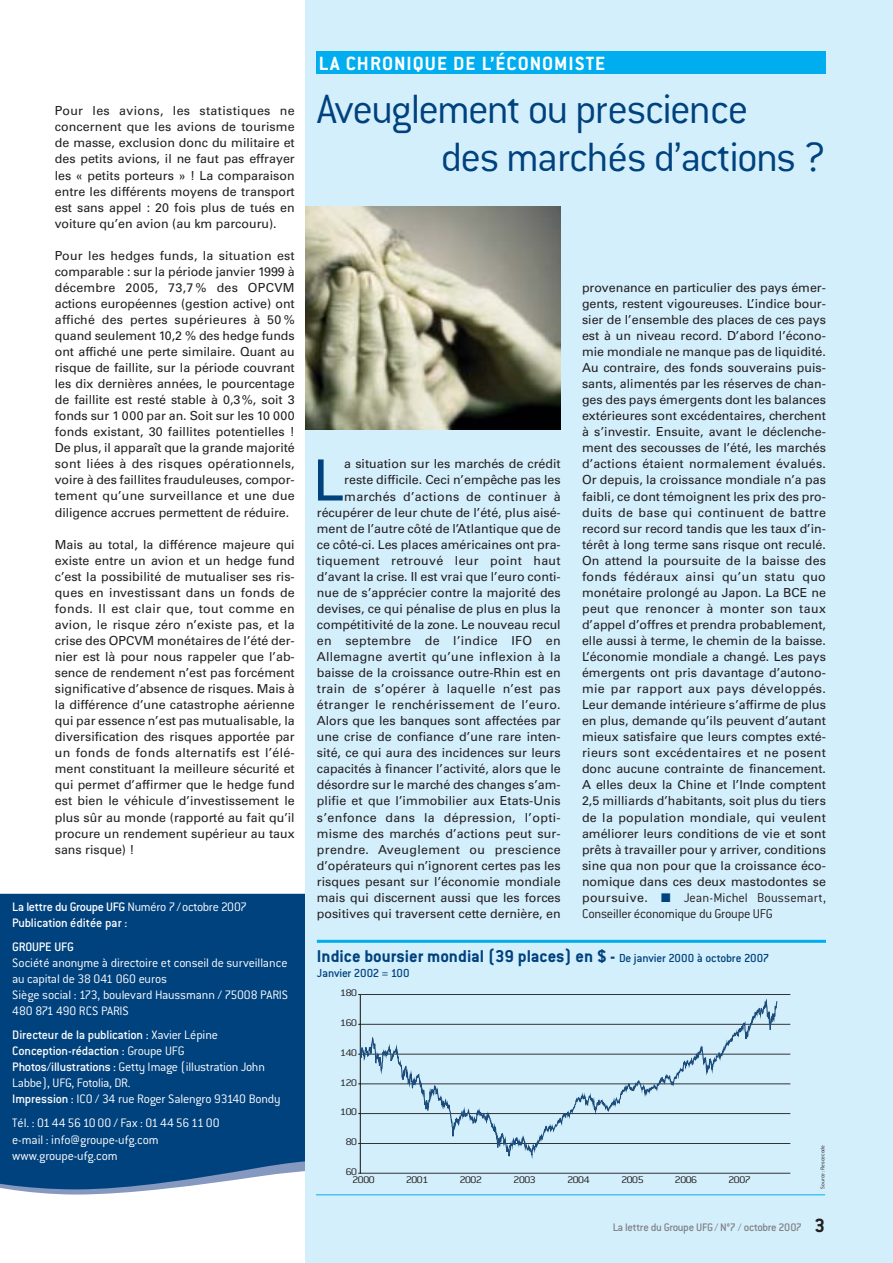
<style>
.page{position:relative;width:893px;height:1263px;background:#fff}
.page>*{position:absolute;margin:0;border:0;box-sizing:border-box;transform-origin:0 0}
.t1{font:56.85px "Univers";color:#00427e}
.t2{font:300 45px/48.2px "Conduit ITC Std";letter-spacing:-.035em;color:#00427e}
.t3{font:700 21px "Conduit ITC Std";letter-spacing:.05em;color:#fff}
.t4{font:700 18.75px "Conduit ITC Std";color:#00427e}
.t5{font:300 14.1px/16px "Conduit ITC Std";letter-spacing:-.015em;color:#231f20}
.t6{font:300 13.5px/16px "Conduit ITC Std";letter-spacing:-.015em;color:#fff}
.t7{font:500 13.5px/16px "Conduit ITC Std";letter-spacing:-.015em;color:#fff}
.t8{font:500 12.75px "Conduit ITC Std";letter-spacing:-.02em;color:#00427e}
.t9{font:12.45px/16px "Univers";color:#231f20;text-align:justify}
.t10{font:500 12px "Conduit ITC Std";letter-spacing:-.03em;color:#808285}
.t11{font:300 10.5px "Conduit ITC Std";letter-spacing:-.085em;color:#231f20;scale:1.21 1}
.t12{font:300 6px "Conduit ITC Std";color:#231f20}
.s1{font-weight:300}
.s2{font-weight:500}
.s3{font-family:"Univers";font-weight:400;font-size:12.45px}
.s4{color:#00427e}
.s5{font-weight:500;font-size:12.75px}
.s6{font-weight:700;font-size:21px;color:#231f20}
</style>
<div class="page">
<div style="left:1px;top:894px;width:304px;height:264px;background:#00427e"></div>
<svg style="left:1px;top:1158px;width:304px;height:37px"></svg>
<div style="left:305px;top:0;width:587px;height:1263px;background:#d4effc"></div>
<div style="left:317px;top:51px;width:508px;height:22px;background:#00aeef"></div>
<hr style="left:360px;top:1143px;width:430px;height:1px;background:#231f20">
<hr style="left:360px;top:1113px;width:430px;height:1px;background:#231f20">
<hr style="left:360px;top:1084px;width:430px;height:1px;background:#231f20">
<hr style="left:360px;top:1054px;width:430px;height:1px;background:#231f20">
<hr style="left:360px;top:1024px;width:430px;height:1px;background:#231f20">
<hr style="left:360px;top:994px;width:430px;height:1px;background:#231f20">
<hr style="left:360px;top:995px;width:1px;height:178px;background:#231f20">
<hr style="left:360px;top:1173px;width:430px;height:1px;background:#231f20">
<svg style="left:358px;top:1036px;width:43px;height:39px"></svg>
<svg style="left:401px;top:998px;width:376px;height:161px"></svg>
<hr style="left:317px;top:940px;width:508px;height:3px;background:#00aeef">
<hr style="left:316px;top:1194px;width:509px;height:1px;background:#00aeef">
<img style="left:305px;top:206px;width:255px;height:224px">
<p class="t9" style="left:55px;top:104px;width:241px">Pour les avions, les statistiques ne concernent que les avions de tourisme de masse, exclusion donc du militaire et des petits avions, il ne faut pas effrayer les « petits porteurs » ! La comparaison entre les différents moyens de transport est sans appel : 20 fois plus de tués en voiture qu’en avion (au km parcouru).</p>
<p class="t9" style="left:55px;top:248px;width:241px">Pour les hedges funds, la situation est comparable : sur la période janvier 1999 à décembre 2005, 73,7 % des OPCVM actions européennes (gestion active) ont affiché des pertes supérieures à 50 % quand seulement 10,2 % des hedge funds ont affiché une perte similaire. Quant au risque de faillite, sur la période couvrant les dix dernières années, le pourcentage de faillite est resté stable à 0,3%, soit 3 fonds sur 1 000 par an. Soit sur les 10 000 fonds existant, 30 faillites potentielles !<br>De plus, il apparaît que la grande majorité sont liées à des risques opérationnels, voire à des faillites frauduleuses, compor&shy;tement qu’une surveillance et une due diligence accrues permettent de réduire.</p>
<p class="t9" style="left:55px;top:537px;width:241px">Mais au total, la différence majeure qui existe entre un avion et un hedge fund c’est la possibilité de mutualiser ses ris&shy;ques en investissant dans un fonds de fonds. Il est clair que, tout comme en avion, le risque zéro n’existe pas, et la crise des OPCVM monétaires de l’été der&shy;nier est là pour nous rappeler que l’ab&shy;sence de rendement n’est pas forcément significative d’absence de risques. Mais à la différence d’une catastrophe aérienne qui par essence n’est pas mutualisable, la diversification des risques apportée par un fonds de fonds alternatifs est l’élé&shy;ment constituant la meilleure sécurité et qui permet d’affirmer que le hedge fund est bien le véhicule d’investissement le plus sûr au monde (rapporté au fait qu’il procure un rendement supérieur au taux sans risque) !</p>
<p class="t7" style="left:12px;top:900px;width:236px">La lettre du Groupe UFG <span class="s1">Numéro 7 / octobre 2007<br></span>Publication éditée par :</p>
<p class="t7" style="left:12px;top:940px;width:63px">GROUPE UFG</p>
<p class="t6" style="left:12px;top:956px;width:277px">Société anonyme à directoire et conseil de surveillance au capital de 38 041 060 euros<br>Siège social : 173, boulevard Haussmann / 75008 PARIS 480 871 490 RCS PARIS</p>
<p class="t6" style="left:12px;top:1028px;width:270px"><span class="s2">Directeur de la publication :</span> Xavier Lépine <span class="s2">Conception-rédaction :</span> Groupe UFG <span class="s2">Photos/illustrations :</span> Getty Image (illustration John Labbe), UFG, Fotolia, DR.<br><span class="s2">Impression :</span> ICO / 34 rue Roger Salengro 93140 Bondy</p>
<p class="t6" style="left:12px;top:1117px;width:209px">Tél. : 01 44 56 10 00 / Fax : 01 44 56 11 00 e-mail : info@groupe-ufg.com www.groupe-ufg.com</p>
<h3 class="t3" style="left:319px;top:56px;width:288px">LA CHRONIQUE DE L’ÉCONOMISTE</h3>
<h2 class="t2" style="left:441px;top:90px;width:387px;text-indent:-124px">Aveuglement ou prescience<br>des marchés d’actions ?</h2>
<p class="t9" style="left:317px;top:457px;width:245px;text-align:right">a situation sur les marchés de crédit reste difficile. Ceci n’empêche pas les marchés d’actions de continuer à récupérer de leur chute de l’été, plus aisé&shy;ment de l’autre côté de l’Atlantique que de ce côté-ci. Les places américaines ont pra&shy;tiquement retrouvé leur point haut d’avant la crise. Il est vrai que l’euro conti&shy;nue de s’apprécier contre la majorité des devises, ce qui pénalise de plus en plus la compétitivité de la zone. Le nouveau recul en septembre de l’indice IFO en Allemagne avertit qu’une inflexion à la baisse de la croissance outre-Rhin est en train de s’opérer à laquelle n’est pas étranger le renchérissement de l’euro.<br>Alors que les banques sont affectées par une crise de confiance d’une rare inten&shy;sité, ce qui aura des incidences sur leurs capacités à financer l’activité, alors que le désordre sur le marché des changes s’am&shy;plifie et que l’immobilier aux Etats-Unis s’enfonce dans la dépression, l’opti&shy;misme des marchés d’actions peut sur&shy;prendre. Aveuglement ou prescience d’opérateurs qui n’ignorent certes pas les risques pesant sur l’économie mondiale mais qui discernent aussi que les forces positives qui traversent cette dernière, en</p>
<h1 class="t1" style="left:313px;top:459px;width:33px">L</h1>
<p class="t9" style="left:582px;top:281px;width:245px">provenance en particulier des pays émer&shy;gents, restent vigoureuses. L’indice bour&shy;sier de l’ensemble des places de ces pays est à un niveau record. D’abord l’écono&shy;mie mondiale ne manque pas de liquidité.<br>Au contraire, des fonds souverains puis&shy;sants, alimentés par les réserves de chan&shy;ges des pays émergents dont les balances extérieures sont excédentaires, cherchent à s’investir. Ensuite, avant le déclenche&shy;ment des secousses de l’été, les marchés d’actions étaient normalement évalués.<br>Or depuis, la croissance mondiale n’a pas faibli, ce dont témoignent les prix des pro&shy;duits de base qui continuent de battre record sur record tandis que les taux d’in&shy;térêt à long terme sans risque ont reculé.<br>On attend la poursuite de la baisse des fonds fédéraux ainsi qu’un statu quo monétaire prolongé au Japon. La BCE ne peut que renoncer à monter son taux d’appel d’offres et prendra probablement, elle aussi à terme, le chemin de la baisse.<br>L’économie mondiale a changé. Les pays émergents ont pris davantage d’autono&shy;mie par rapport aux pays développés.<br>Leur demande intérieure s’affirme de plus en plus, demande qu’ils peuvent d’autant mieux satisfaire que leurs comptes exté&shy;rieurs sont excédentaires et ne posent donc aucune contrainte de financement.<br>A elles deux la Chine et l’Inde comptent 2,5 milliards d’habitants, soit plus du tiers de la population mondiale, qui veulent améliorer leurs conditions de vie et sont prêts à travailler pour y arriver, conditions sine qua non pour que la croissance éco&shy;nomique dans ces deux mastodontes se</p>
<p class="t5" style="left:582px;top:891px;width:245px"><span class="s3">poursuive.</span> <span class="s4">■</span> Jean-Michel Boussemart,<br>Conseiller économique du Groupe UFG</p>
<h3 class="t4" style="left:317px;top:949px;width:454px">Indice boursier mondial (39 places) en $ - <span class="s5">De janvier 2000 à octobre 2007</span></h3>
<p class="t8" style="left:317px;top:969px;width:94px">Janvier 2002 = 100</p>
<p class="t11" style="left:340px;top:987px;width:16px">180</p>
<p class="t11" style="left:340px;top:1016px;width:16px">160</p>
<p class="t11" style="left:340px;top:1046px;width:16px">140</p>
<p class="t11" style="left:340px;top:1076px;width:16px">120</p>
<p class="t11" style="left:340px;top:1106px;width:16px">100</p>
<p class="t11" style="left:345px;top:1136px;width:11px">80</p>
<p class="t11" style="left:345px;top:1165px;width:11px">60</p>
<p class="t11" style="left:352px;top:1173px;width:20px">2000</p>
<p class="t11" style="left:405px;top:1173px;width:20px">2001</p>
<p class="t11" style="left:459px;top:1173px;width:20px">2002</p>
<p class="t11" style="left:513px;top:1173px;width:20px">2003</p>
<p class="t11" style="left:567px;top:1173px;width:20px">2004</p>
<p class="t11" style="left:621px;top:1173px;width:20px">2005</p>
<p class="t11" style="left:674px;top:1173px;width:20px">2006</p>
<p class="t11" style="left:728px;top:1173px;width:20px">2007</p>
<p class="t12" style="left:820px;top:1189px;width:45px;rotate:-90deg">Source : Rescecode</p>
<p class="t10" style="left:612px;top:1223px;width:214px">La lettre du Groupe UFG / N°7 / octobre 2007 <span class="s6">3</span></p>
</div>
